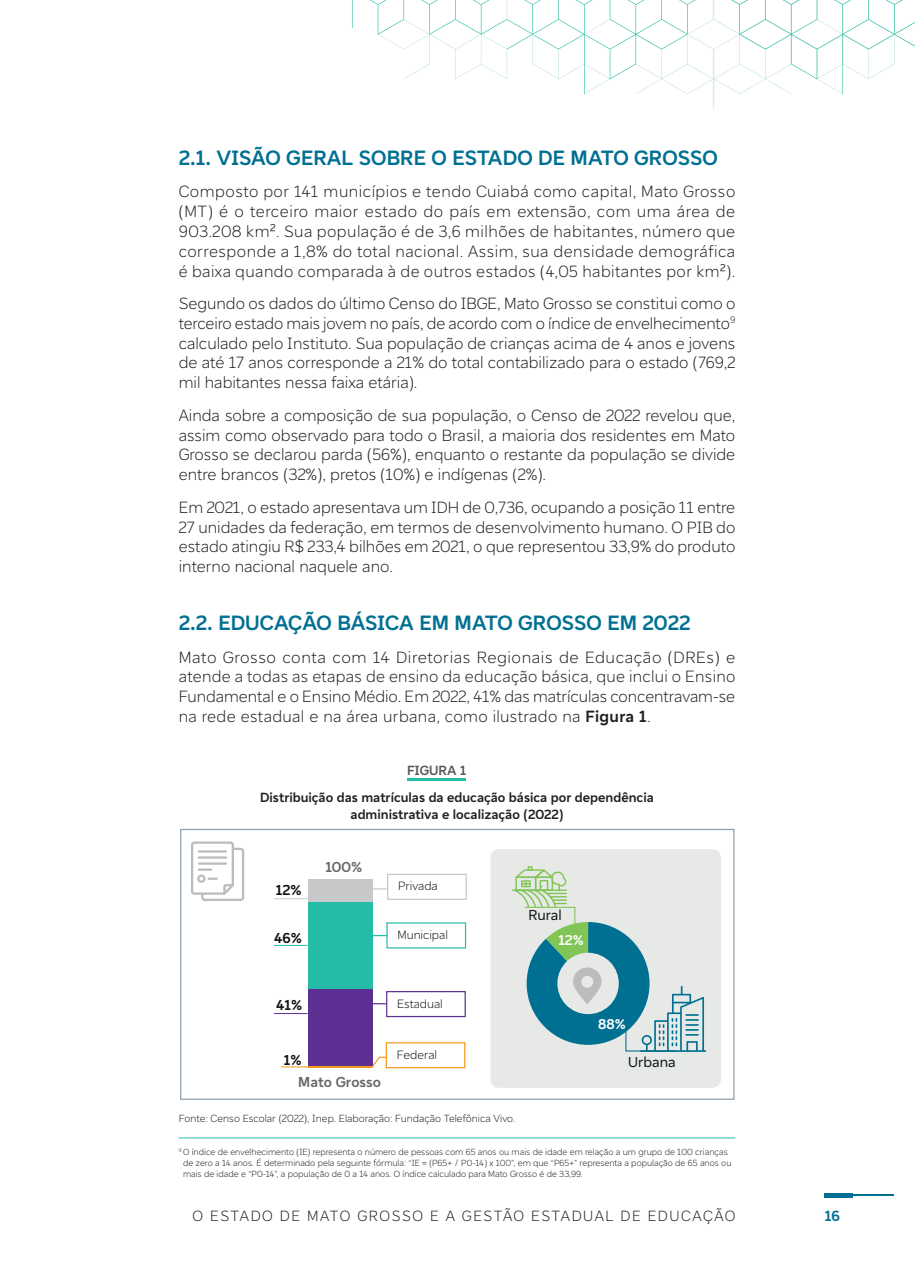
<style>
.page{position:relative;width:915px;height:1263px;background:#fff}
.page>*{position:absolute;margin:0;border:0;box-sizing:border-box;transform-origin:0 0}
.t1{font:700 21px "Vivo Type";letter-spacing:.005em;color:#007092}
.t2{font:300 16.5px/19.8px "Vivo Type";color:#231f20;text-align:justify}
.t3{font:300 15px "Vivo Type";letter-spacing:.105em;color:#231f20}
.t4{font:700 15px "Vivo Type";color:#007092}
.t5{font:700 14.55px "Vivo Type";color:#67696a}
.t6{font:14.55px "Vivo Type";color:#111416}
.t7{font:700 14.55px "Vivo Type";color:#111416}
.t8{font:700 14.4px "Vivo Type";color:#fff}
.t9{font:700 13.5px/16.2px "Vivo Type";color:#231f20;text-align:center}
.t10{font:700 13.5px "Vivo Type";letter-spacing:.005em;color:#57585a}
.t11{font:300 12.15px "Vivo Type";color:#111416}
.t12{font:300 10.5px "Vivo Type";color:#231f20}
.t13{font:300 9px/10.8px "Vivo Type";color:#231f20}
.s1{font-weight:700}
</style>
<div class="page">
<hr style="left:824px;top:1194px;width:69px;height:2px;background:#007092">
<hr style="left:824px;top:1193px;width:28px;height:4px;background:#007092">
<svg style="left:352px;top:0;width:562px;height:109px"></svg>
<hr style="left:407px;top:778px;width:59px;height:3px;background:#24bca4">
<hr style="left:179px;top:1137px;width:556px;height:1px;background:#24bca4">
<div style="left:490px;top:849px;width:230px;height:239px;background:#e7e9e7;border-radius:8px"></div>
<hr style="left:512px;top:889px;width:54px;height:2px;background:#81c556">
<svg style="left:513px;top:866px;width:192px;height:186px"></svg>
<hr style="left:308px;top:1066px;width:65px;height:2px;background:#f7981d">
<div style="left:308px;top:989px;width:65px;height:77px;background:#5c3092"></div>
<div style="left:308px;top:902px;width:65px;height:87px;background:#24bca4"></div>
<div style="left:308px;top:879px;width:65px;height:23px;background:#c7c8ca"></div>
<div style="left:387px;top:874px;width:79px;height:26px;border:1px solid #c7c8ca"></div>
<div style="left:386px;top:991px;width:79px;height:26px;border:1px solid #5c3092"></div>
<div style="left:385px;top:1042px;width:80px;height:26px;border:1px solid #f7981d"></div>
<svg style="left:373px;top:888px;width:14px;height:1px"></svg>
<svg style="left:373px;top:935px;width:14px;height:1px"></svg>
<svg style="left:373px;top:1003px;width:13px;height:1px"></svg>
<svg style="left:372px;top:1056px;width:15px;height:12px"></svg>
<hr style="left:274px;top:898px;width:33px;height:1px;background:#c7c8ca">
<hr style="left:274px;top:945px;width:33px;height:1px;background:#24bca4">
<hr style="left:274px;top:1013px;width:33px;height:1px;background:#5c3092">
<hr style="left:281px;top:1066px;width:33px;height:1px;background:#f7981d">
<svg style="left:191px;top:841px;width:53px;height:60px"></svg>
<div style="left:180px;top:829px;width:554px;height:271px;border:1px solid #8ea1ae"></div>
<p class="t1" style="left:179px;top:144px;width:540px">2.1. VISÃO GERAL SOBRE O ESTADO DE MATO GROSSO</p>
<p class="t2" style="left:179px;top:181px;width:558px">Composto por 141 municípios e tendo Cuiabá como capital, Mato Grosso (MT) é o terceiro maior estado do país em extensão, com uma área de 903.208 km². Sua população é de 3,6 milhões de habitantes, número que corresponde a 1,8% do total nacional. Assim, sua densidade demográfica é baixa quando comparada à de outros estados (4,05 habitantes por km²).</p>
<p class="t2" style="left:179px;top:293px;width:558px">Segundo os dados do último Censo do IBGE, Mato Grosso se constitui como o terceiro estado mais jovem no país, de acordo com o índice de envelhecimento<sup>9 </sup>calculado pelo Instituto. Sua população de crianças acima de 4 anos e jovens de até 17 anos corresponde a 21% do total contabilizado para o estado (769,2 mil habitantes nessa faixa etária).</p>
<p class="t2" style="left:179px;top:405px;width:558px">Ainda sobre a composição de sua população, o Censo de 2022 revelou que, assim como observado para todo o Brasil, a maioria dos residentes em Mato Grosso se declarou parda (56%), enquanto o restante da população se divide entre brancos (32%), pretos (10%) e indígenas (2%).</p>
<p class="t2" style="left:179px;top:497px;width:558px">Em 2021, o estado apresentava um IDH de 0,736, ocupando a posição 11 entre 27 unidades da federação, em termos de desenvolvimento humano. O PIB do estado atingiu R$ 233,4 bilhões em 2021, o que representou 33,9% do produto interno nacional naquele ano.</p>
<p class="t1" style="left:179px;top:609px;width:513px">2.2. EDUCAÇÃO BÁSICA EM MATO GROSSO EM 2022</p>
<p class="t2" style="left:179px;top:646px;width:558px">Mato Grosso conta com 14 Diretorias Regionais de Educação (DREs) e atende a todas as etapas de ensino da educação básica, que inclui o Ensino Fundamental e o Ensino Médio. Em 2022, 41% das matrículas concentravam-se na rede estadual e na área urbana, como ilustrado na <span class="s1">Figura 1</span>.</p>
<p class="t10" style="left:407px;top:761px;width:61px">FIGURA 1</p>
<p class="t9" style="left:260px;top:789px;width:395px">Distribuição das matrículas da educação básica por dependência administrativa e localização (2022)</p>
<p class="t7" style="left:276px;top:880px;width:27px">12%</p>
<p class="t7" style="left:274px;top:928px;width:29px">46%</p>
<p class="t5" style="left:325px;top:858px;width:38px">100%</p>
<p class="t11" style="left:398px;top:878px;width:41px">Privada</p>
<p class="t11" style="left:397px;top:927px;width:52px">Municipal</p>
<p class="t6" style="left:528px;top:905px;width:35px">Rural</p>
<p class="t8" style="left:558px;top:931px;width:27px">12%</p>
<p class="t7" style="left:276px;top:995px;width:28px">41%</p>
<p class="t7" style="left:284px;top:1050px;width:19px">1%</p>
<p class="t5" style="left:298px;top:1072px;width:84px">Mato Grosso</p>
<p class="t11" style="left:397px;top:996px;width:47px">Estadual</p>
<p class="t11" style="left:396px;top:1047px;width:42px">Federal</p>
<p class="t12" style="left:179px;top:1112px;width:338px">Fonte: Censo Escolar (2022), Inep. Elaboração: Fundação Telefônica Vivo.</p>
<p class="t8" style="left:598px;top:1014px;width:29px">88%</p>
<p class="t6" style="left:628px;top:1052px;width:49px">Urbana</p>
<p class="t13" style="left:183px;top:1146px;width:550px;text-indent:-4px"><sup>9</sup> O índice de envelhecimento (IE) representa o número de pessoas com 65 anos ou mais de idade em relação a um grupo de 100 crianças de zero a 14 anos. É determinado pela seguinte fórmula: “IE = (P65+ / P0-14) x 100”, em que “P65+” representa a população de 65 anos ou mais de idade e “P0-14”, a população de 0 a 14 anos. O índice calculado para Mato Grosso é de 33,99.</p>
<p class="t3" style="left:192px;top:1206px;width:544px">O ESTADO DE MATO GROSSO E A GESTÃO ESTADUAL DE EDUCAÇÃO</p>
<p class="t4" style="left:824px;top:1205px;width:17px">16</p>
</div>
